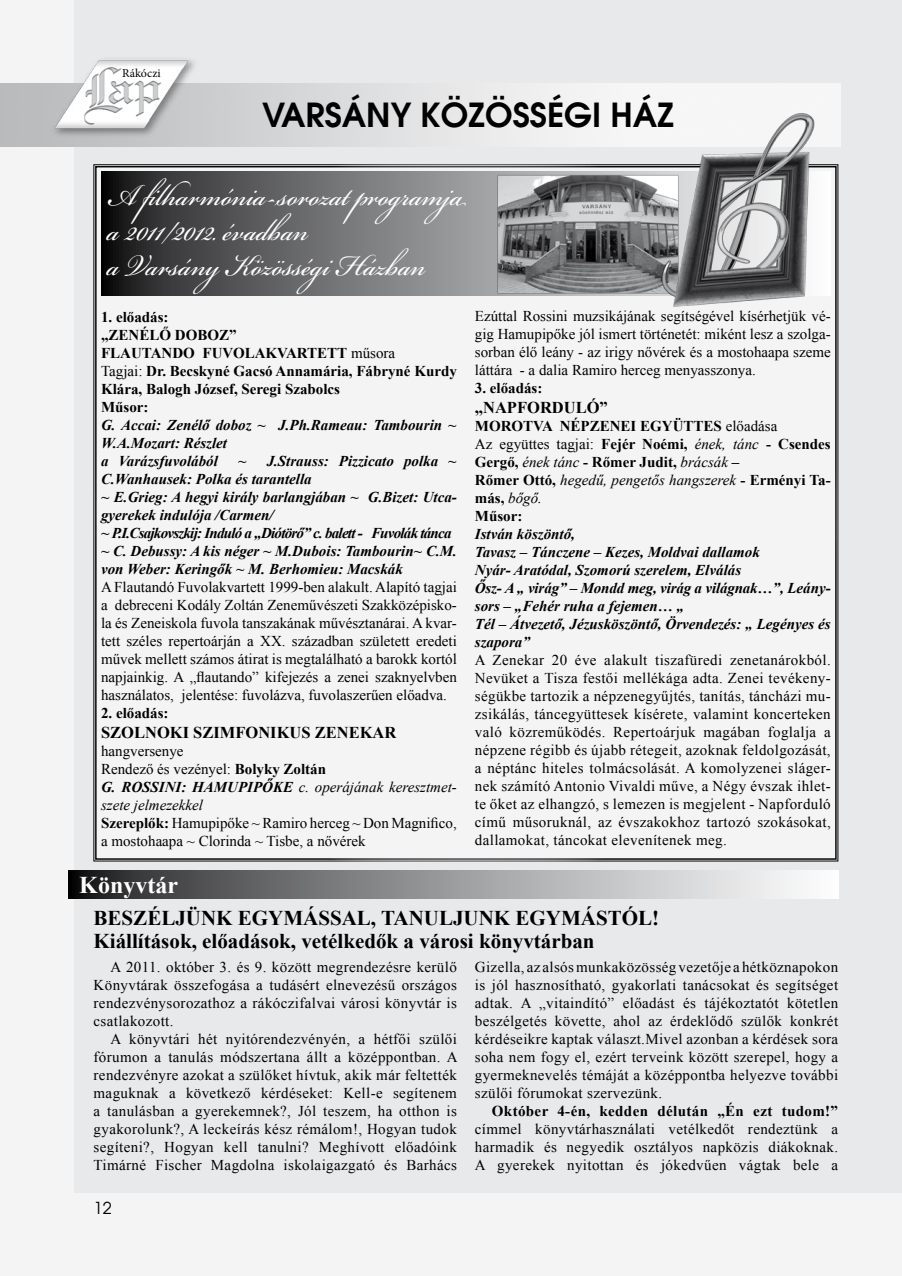
<style>
.page{position:relative;width:902px;height:1276px;background:#fff}
.page>*{position:absolute;margin:0;border:0;box-sizing:border-box;transform-origin:0 0}
.t1{font:47.25px/34.7px "Bickham Script Pro";color:#fff;scale:.89 1}
.t2{font:700 33px "Avalon";color:#000}
.t3{font:700 24px "Times New Roman";color:#fff}
.t4{font:700 21px/22.5px "Times New Roman";color:#000}
.t5{font:700 16.5px "Times New Roman";color:#000}
.t6{font:16.5px "Avalon";color:#000}
.t7{font:15px/18px "Times New Roman";letter-spacing:.025em;color:#000;text-align:justify}
.t8{font:italic 700 15px/18px "Times New Roman";color:#000}
.t9{font:700 15px/18px "Times New Roman";color:#000}
.t10{font:15px/18px "Times New Roman";color:#000}
.t11{font:700 15px "Times New Roman";letter-spacing:.025em;color:#000}
.t12{font:12px "Minion Pro";letter-spacing:.005em;color:#000}
.t13{font:10.65px "Arno Pro";letter-spacing:.005em;color:#000;scale:.96 1}
.s1{font-weight:400}
.s2{font-weight:700}
.s3{font-weight:700;font-style:italic}
.s4{font-style:italic}
.s5{font-weight:400;font-style:italic}
</style>
<div class="page">
<div style="left:0;top:0;width:901px;height:1276px;background:#f4f4f5"></div>
<div style="left:75px;top:0;width:826px;height:1192px;background:#e8e9ea"></div>
<img style="left:0;top:83px;width:840px;height:64px">
<img style="left:51px;top:56px;width:148px;height:82px">
<div style="left:93px;top:164px;width:745px;height:697px;background:#f4f4f5"></div>
<svg style="left:101px;top:171px;width:729px;height:125px;background:#5f6062"></svg>
<img style="left:466px;top:164px;width:179px;height:170px">
<img style="left:645px;top:83px;width:183px;height:277px">
<svg style="left:68px;top:870px;width:770px;height:28px"></svg>
<p class="t12" style="left:122px;top:65px;width:40px">Rákóczi</p>
<p class="t13" style="left:118px;top:70px;width:46px">RÁKÓCZI</p>
<h2 class="t2" style="left:262px;top:94px;width:413px">VARSÁNY KÖZÖSSÉGI HÁZ</h2>
<h1 class="t1" style="left:107px;top:172px;width:401px">A filharmónia-sorozat programja a 2011/2012. évadban<br>a Varsány Közösségi Házban</h1>
<p class="t9" style="left:101px;top:307px;width:357px">1. előadás:<br>„ZENÉLŐ DOBOZ”<br>FLAUTANDO FUVOLAKVARTETT <span class="s1">műsora<br>Tagjai:</span> Dr. Becskyné Gacsó Annamária, Fábryné Kurdy<br>Klára, Balogh József, Seregi Szabolcs<br>Műsor:</p>
<p class="t8" style="left:101px;top:415px;width:357px">G. Accai: Zenélő doboz ~ J.Ph.Rameau: Tambourin ~<br>W.A.Mozart: Részlet<br>a Varázsfuvolából</p>
<p class="t8" style="left:101px;top:451px;width:357px;text-indent:166px">J.Strauss: Pizzicato polka ~ C.Wanhausek: Polka és tarantella<br>~ E.Grieg: A hegyi király barlangjában ~ G.Bizet: Utca&shy;gyerekek indulója /Carmen/<br>~ P.I.Csajkovszkij: Induló a „Diótörő” c. balett - Fuvolák tánca ~ C. Debussy: A kis néger ~ M.Dubois: Tambourin~ C.M. von Weber: Keringők ~ M. Berhomieu: Macskák</p>
<p class="t7" style="left:101px;top:577px;width:357px">A Flautandó Fuvolakvartett 1999-ben alakult. Alapító tagjai a debreceni Kodály Zoltán Zeneművészeti Szakközépisko&shy;la és Zeneiskola fuvola tanszakának művésztanárai. A kvar&shy;tett széles repertoárján a XX. században született eredeti művek mellett számos átirat is megtalálható a barokk kortól napjainkig. A „flautando” kifejezés a zenei szaknyelvben használatos, jelentése: fuvolázva, fuvolaszerűen előadva.</p>
<p class="t9" style="left:101px;top:703px;width:69px">2. előadás:</p>
<p class="t5" style="left:101px;top:720px;width:297px">SZOLNOKI SZIMFONIKUS ZENEKAR</p>
<p class="t10" style="left:101px;top:741px;width:357px">hangversenye<br>Rendező és vezényel: <span class="s2">Bolyky Zoltán<br></span><span class="s3">G. ROSSINI: HAMUPIPŐKE</span> <span class="s4">c. operájának keresztmet&shy;szete jelmezekkel<br></span><span class="s2">Szereplők:</span> Hamupipőke ~ Ramiro herceg ~ Don Magnifico, a mostohaapa ~ Clorinda ~ Tisbe, a nővérek</p>
<p class="t8" style="left:238px;top:451px;width:10px">~</p>
<p class="t7" style="left:475px;top:307px;width:357px">Ezúttal Rossini muzsikájának segítségével kísérhetjük vé&shy;gig Hamupipőke jól ismert történetét: miként lesz a szolga&shy;sorban élő leány - az irigy nővérek és a mostohaapa szeme láttára - a dalia Ramiro herceg menyasszonya.</p>
<p class="t9" style="left:475px;top:378px;width:69px">3. előadás:</p>
<p class="t5" style="left:475px;top:396px;width:134px">„NAPFORDULÓ”</p>
<p class="t9" style="left:475px;top:416px;width:357px">MOROTVA NÉPZENEI EGYÜTTES <span class="s1">előadása<br>Az együttes tagjai:</span> Fejér Noémi, <span class="s5">ének, tánc</span> - Csendes Gergő, <span class="s5">ének tánc</span> - Rőmer Judit, <span class="s5">brácsák</span> –<br>Rőmer Ottó, <span class="s5">hegedű, pengetős hangszerek</span> - Erményi Ta&shy;más, <span class="s5">bőgő.<br></span>Műsor:</p>
<p class="t8" style="left:475px;top:524px;width:357px">István köszöntő,<br>Tavasz – Tánczene – Kezes, Moldvai dallamok<br>Nyár- Aratódal, Szomorú szerelem, Elválás<br>Ősz- A „ virág” – Mondd meg, virág a világnak…”, Leány&shy;sors – „Fehér ruha a fejemen… „<br>Tél – Átvezető, Jézusköszöntő, Örvendezés: „ Legényes és szapora”</p>
<p class="t7" style="left:475px;top:650px;width:357px">A Zenekar 20 éve alakult tiszafüredi zenetanárokból.<br>Nevüket a Tisza festői mellékága adta. Zenei tevékeny&shy;ségükbe tartozik a népzenegyűjtés, tanítás, táncházi mu&shy;zsikálás, táncegyüttesek kísérete, valamint koncerteken való közreműködés. Repertoárjuk magában foglalja a népzene régibb és újabb rétegeit, azoknak feldolgozását, a néptánc hiteles tolmácsolását. A komolyzenei sláger&shy;nek számító Antonio Vivaldi műve, a Négy évszak ihlet&shy;te őket az elhangzó, s lemezen is megjelent - Napforduló című műsoruknál, az évszakokhoz tartozó szokásokat, dallamokat, táncokat elevenítenek meg.</p>
<h3 class="t3" style="left:79px;top:868px;width:100px">Könyvtár</h3>
<h3 class="t4" style="left:94px;top:906px;width:567px">BESZÉLJÜNK EGYMÁSSAL, TANULJUNK EGYMÁSTÓL!<br>Kiállítások, előadások, vetélkedők a városi könyvtárban</h3>
<p class="t7" style="left:475px;top:958px;width:365px">Gizella, az alsós munkaközösség vezetője a hétköznapokon is jól hasznosítható, gyakorlati tanácsokat és segítséget adtak. A „vitaindító” előadást és tájékoztatót kötetlen beszélgetés követte, ahol az érdeklődő szülők konkrét kérdéseikre kaptak választ.Mivel azonban a kérdések sora soha nem fogy el, ezért terveink között szerepel, hogy a gyermeknevelés témáját a középpontba helyezve további szülői fórumokat szervezünk.</p>
<p class="t11" style="left:492px;top:1101px;width:348px">Október 4-én, kedden délután „Én ezt tudom!”</p>
<p class="t7" style="left:475px;top:1120px;width:365px">címmel könyvtárhasználati vetélkedőt rendeztünk a harmadik és negyedik osztályos napközis diákoknak.<br>A gyerekek nyitottan és jókedvűen vágtak bele a</p>
<p class="t7" style="left:94px;top:958px;width:365px;text-indent:17px">A 2011. október 3. és 9. között megrendezésre kerülő Könyvtárak összefogása a tudásért elnevezésű országos rendezvénysorozathoz a rákóczifalvai városi könyvtár is csatlakozott.</p>
<p class="t7" style="left:94px;top:1030px;width:365px;text-indent:17px">A könyvtári hét nyitórendezvényén, a hétfői szülői fórumon a tanulás módszertana állt a középpontban. A rendezvényre azokat a szülőket hívtuk, akik már feltették maguknak a következő kérdéseket: Kell-e segítenem a tanulásban a gyerekemnek?, Jól teszem, ha otthon is gyakorolunk?, A leckeírás kész rémálom!, Hogyan tudok segíteni?, Hogyan kell tanulni? Meghívott előadóink Timárné Fischer Magdolna iskolaigazgató és Barhács</p>
<p class="t6" style="left:94px;top:1198px;width:20px">12</p>
</div>
